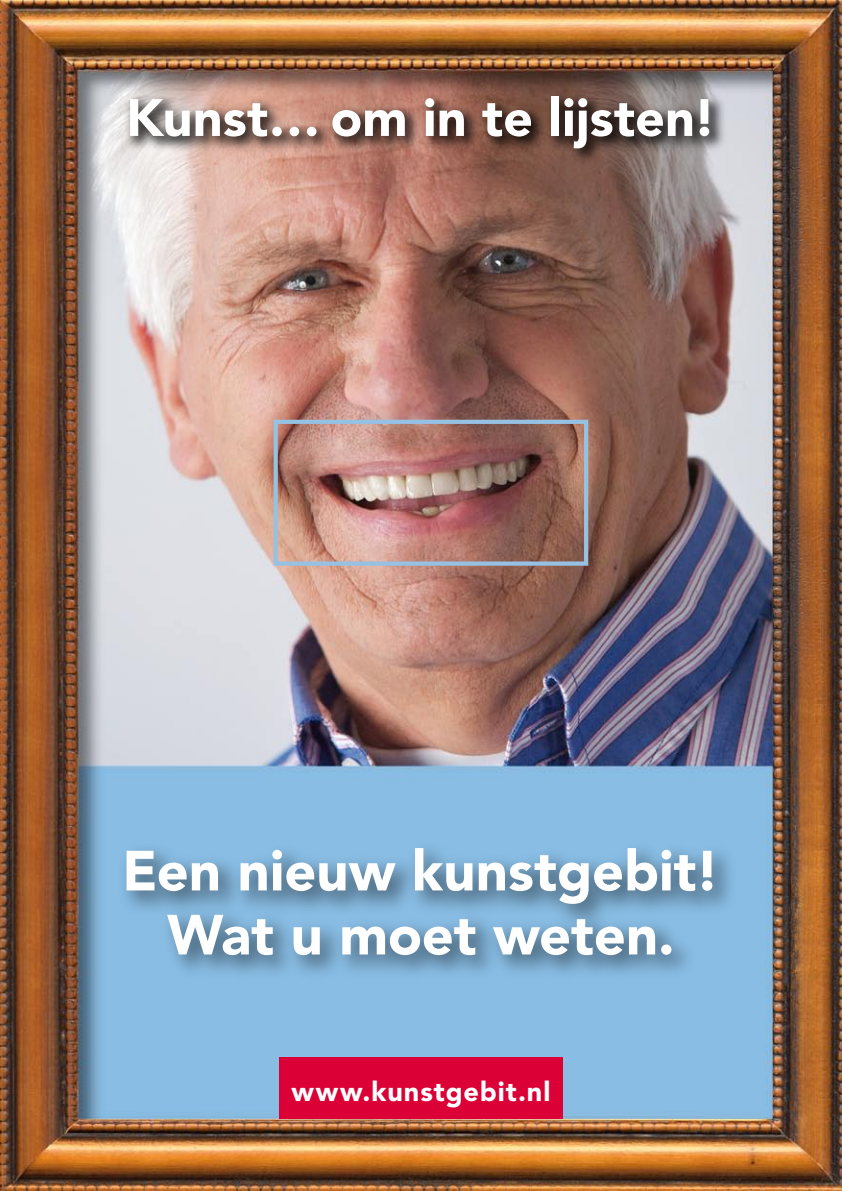
<style>
.page{position:relative;width:842px;height:1191px;background:#fff}
.page>*{position:absolute;margin:0;border:0;box-sizing:border-box;transform-origin:0 0}
.t1{font:900 56px/64px "Avenir";color:#fff;text-align:center}
.t2{font:900 52px "Avenir";letter-spacing:.005em;color:#fff}
.t3{font:900 27px "Avenir";letter-spacing:.035em;color:#fff}
</style>
<div class="page">
<img style="left:0;top:0;width:842px;height:1191px">
<div style="left:274px;top:420px;width:314px;height:146px;border:4px solid #96c1e3"></div>
<div style="left:114px;top:837px;width:626px;height:146px;background:#000;opacity:.4"></div>
<div style="left:122px;top:89px;width:606px;height:78px;background:#000;opacity:.75"></div>
<div style="left:279px;top:1057px;width:284px;height:52px;background:#db0036"></div>
<div style="left:279px;top:1067px;width:284px;height:51px;background:#db0036"></div>
<p class="t2" style="left:126px;top:86px;width:591px">Kunst… om in te lijsten!</p>
<p class="t1" style="left:122px;top:838px;width:599px">Een nieuw kunstgebit!<br>Wat u moet weten.</p>
<p class="t3" style="left:291px;top:1066px;width:261px">www.kunstgebit.nl</p>
</div>
